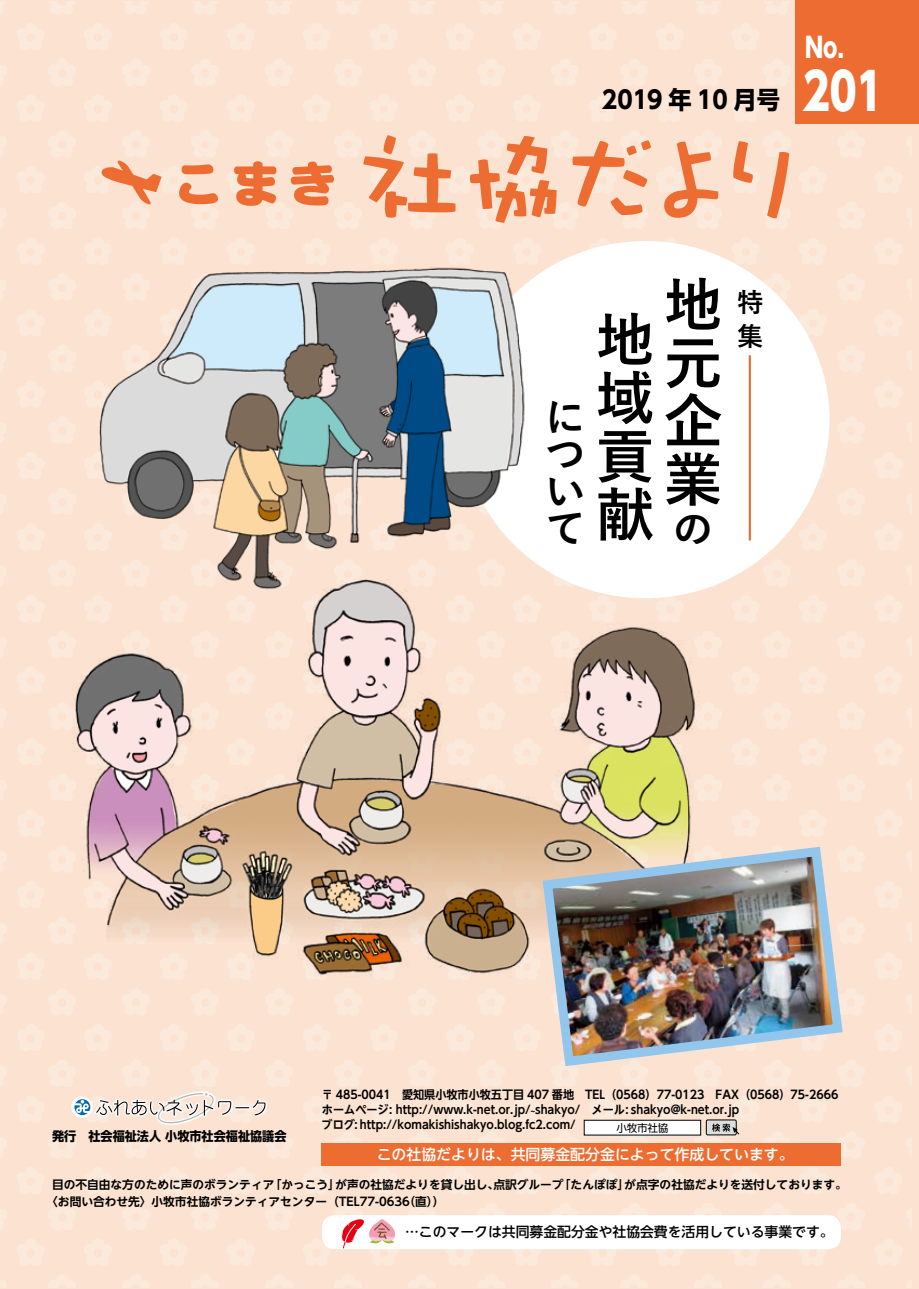
<style>
.page{position:relative;width:919px;height:1289px;background:#fff}
.page>*{position:absolute;margin:0;border:0;box-sizing:border-box;transform-origin:0 0}
.t1{font:700 58.35px/58.3px "Yu Go";color:#000;text-align:justify}
.t2{font:800 51px "UD Shin Go NT Pro";color:#fff;scale:.8 1}
.t3{font:700 40.8px/37px "Yu Go";color:#000;text-align:justify}
.t4{font:800 27.6px "UD Shin Go NT Pro";color:#fff;scale:.8 1}
.t5{font:700 26.25px/33.9px "Yu Gothic";color:#000}
.t6{font:700 24.45px "UD Shin Go NT Pro";color:#000;scale:.95 1}
.t7{font:500 14.85px "UD Shin Go NT Pro";color:#fff}
.t8{font:500 13.8px "UD Shin Go NT Pro";color:#000}
.t9{font:700 12.75px "UD Shin Go NT Pro";color:#000;scale:.95 1}
.t10{font:700 11.7px/14.9px "UD Shin Go NT Pro De";color:#000;scale:.95 1}
.t11{font:700 11.7px/17px "UD Shin Go NT Pro De";color:#000}
.t12{font:10.65px "UD Shin Go NT Pro";letter-spacing:-.025em;color:#000}
</style>
<div class="page">
<div style="left:0;top:1px;width:911px;height:1286px;background:#fce2d0"></div>
<div style="left:461px;top:241px;width:368px;height:357px;background:#fff;border-radius:50%"></div>
<hr style="left:748px;top:355px;width:2px;height:185px;background:#ed6c31">
<img style="left:73px;top:258px;width:459px;height:295px">
<img style="left:37px;top:553px;width:689px;height:438px">
<img style="left:537px;top:841px;width:310px;height:230px">
<div style="left:795px;top:0;width:123px;height:123px;background:#ed6c31"></div>
<svg style="left:363px;top:135px;width:92px;height:83px"></svg>
<svg style="left:470px;top:136px;width:86px;height:87px"></svg>
<svg style="left:572px;top:140px;width:79px;height:75px"></svg>
<svg style="left:663px;top:142px;width:55px;height:76px"></svg>
<svg style="left:733px;top:141px;width:56px;height:77px"></svg>
<svg style="left:98px;top:160px;width:64px;height:45px"></svg>
<svg style="left:179px;top:164px;width:39px;height:40px"></svg>
<svg style="left:234px;top:161px;width:42px;height:45px"></svg>
<svg style="left:291px;top:161px;width:43px;height:44px"></svg>
<div style="left:322px;top:1143px;width:518px;height:22px;background:#ed6c31"></div>
<svg style="left:72px;top:1091px;width:195px;height:31px"></svg>
<svg style="left:96px;top:1092px;width:169px;height:33px"></svg>
<svg style="left:74px;top:1098px;width:17px;height:17px"></svg>
<div style="left:73px;top:1097px;width:19px;height:19px;border:1px solid #fff;border-radius:50%"></div>
<svg style="left:74px;top:1099px;width:16px;height:13px"></svg>
<div style="left:584px;top:1120px;width:116px;height:14px;background:#fff"></div>
<div style="left:706px;top:1119px;width:30px;height:15px;background:#dcdddd"></div>
<div style="left:706px;top:1119px;width:30px;height:16px;border:1px solid #000"></div>
<svg style="left:712px;top:1123px;width:28px;height:12px"></svg>
<div style="left:322px;top:1215px;width:518px;height:34px;background:#fff;border-radius:13px"></div>
<svg style="left:341px;top:1219px;width:54px;height:30px"></svg>
<h3 class="t6" style="left:601px;top:80px;width:189px">2019 年 10 月号</h3>
<h3 class="t4" style="left:805px;top:25px;width:50px">No.</h3>
<h2 class="t2" style="left:802px;top:49px;width:103px">201</h2>
<h3 class="t3" style="left:545px;top:399px;width:39px">について</h3>
<h1 class="t1" style="left:595px;top:312px;width:59px">地域貢献</h1>
<h1 class="t1" style="left:663px;top:277px;width:59px">地元企業</h1>
<h3 class="t3" style="left:672px;top:511px;width:39px">の</h3>
<h3 class="t5" style="left:737px;top:286px;width:27px">特集</h3>
<p class="t10" style="left:322px;top:1087px;width:545px">〒 485-0041　愛知県小牧市小牧五丁目 407 番地　TEL（0568）77-0123　FAX（0568）75-2666ホームページ: http://www.k-net.or.jp/ shakyo/　メール: shakyo@k-net.or.jp</p>
<p class="t10" style="left:531px;top:1107px;width:6px">~</p>
<p class="t7" style="left:377px;top:1142px;width:418px">この社協だよりは、共同募金配分金によって作成しています。</p>
<p class="t11" style="left:46px;top:1175px;width:802px;text-indent:6px">目の不自由な方のために声のボランティア「かっこう」が声の社協だよりを貸し出し、点訳グループ「たんぽぽ」が点字の社協だよりを送付しております。〈お問い合わせ先〉小牧市社協ボランティアセンター（TEL77-0636（直））</p>
<p class="t10" style="left:321px;top:1116px;width:269px">ブログ: http://komakishishakyo.blog.fc2.com/</p>
<p class="t12" style="left:616px;top:1119px;width:54px">小牧市社協</p>
<p class="t9" style="left:52px;top:1125px;width:248px">発行　社会福祉法人 小牧市社会福祉協議会</p>
<p class="t8" style="left:405px;top:1220px;width:430px">…このマークは共同募金配分金や社協会費を活用している事業です。</p>
</div>
